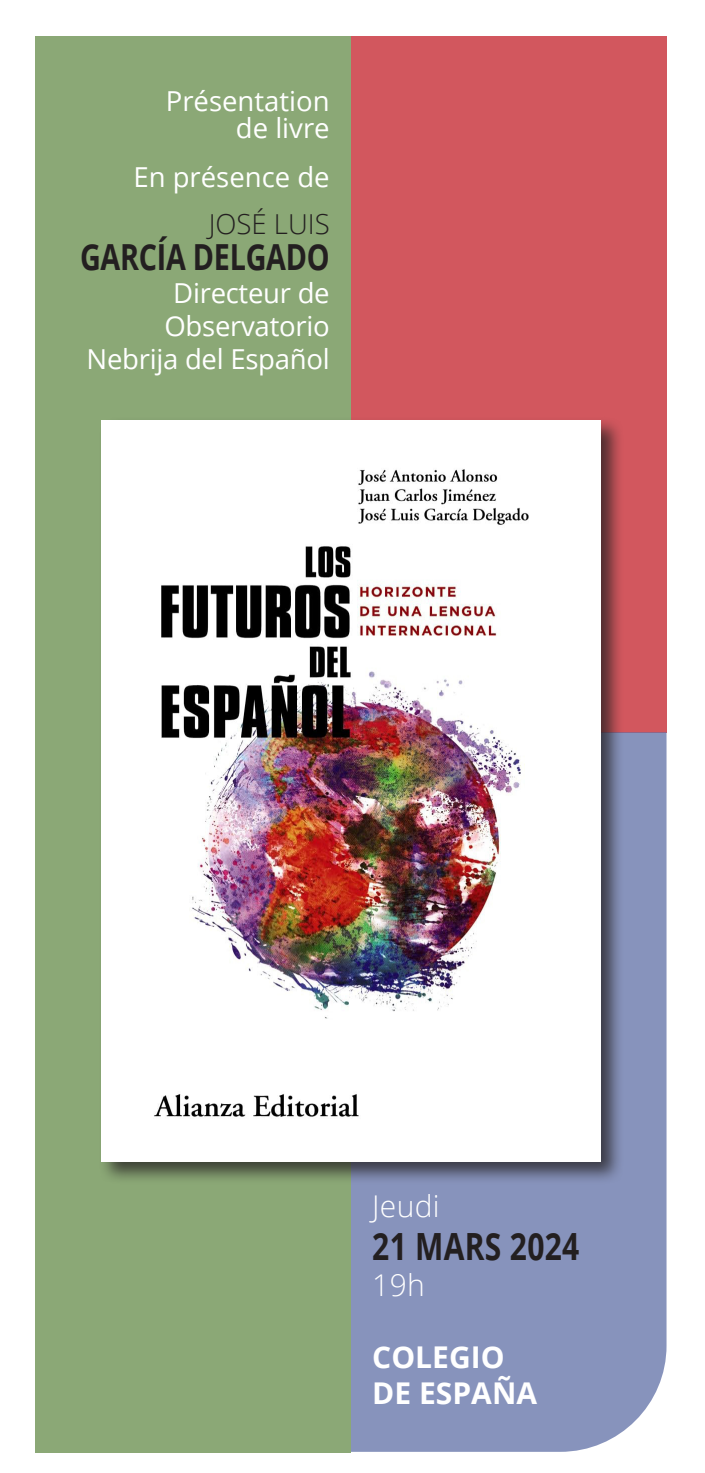
<style>
.page{position:relative;width:705px;height:1473px;background:#fff}
.page>*{position:absolute;margin:0;border:0;box-sizing:border-box;transform-origin:0 0}
.t1{font:700 37.5px "Open Sans";letter-spacing:.01em;color:#231f20;scale:.8 1}
.t2{font:700 36px "Open Sans";letter-spacing:-.01em;color:#231f20;scale:.8 1}
.t3{font:700 30px "Open Sans";color:#fff}
.t4{font:300 30px "Open Sans";letter-spacing:.01em;color:#fff}
.t5{font:27.5px "Open Sans";letter-spacing:-.01em;color:#fff}
.t6{font:300 27.5px "Open Sans";color:#231f20}
</style>
<div class="page">
<div style="left:351px;top:36px;width:315px;height:696px;background:#d2575e"></div>
<div style="left:351px;top:732px;width:315px;height:720px;background:#8793bc"></div>
<div style="left:35px;top:36px;width:316px;height:1416px;background:#8ba876"></div>
<div style="left:97px;top:416px;width:527px;height:769px;background:#231f20;opacity:.75"></div>
<img style="left:101px;top:420px;width:499px;height:741px">
<p class="t5" style="left:166px;top:82px;width:165px">Présentation</p>
<p class="t5" style="left:236px;top:109px;width:95px">de livre</p>
<p class="t5" style="left:133px;top:158px;width:198px">En présence de</p>
<p class="t6" style="left:209px;top:205px;width:122px">JOSÉ LUIS</p>
<p class="t2" style="left:80px;top:232px;width:313px">GARCÍA DELGADO</p>
<p class="t5" style="left:173px;top:274px;width:158px">Directeur de</p>
<p class="t5" style="left:164px;top:307px;width:167px">Observatorio</p>
<p class="t5" style="left:87px;top:340px;width:245px">Nebrija del Español</p>
<p class="t4" style="left:372px;top:1186px;width:69px">Jeudi</p>
<p class="t1" style="left:372px;top:1220px;width:260px">21 MARS 2024</p>
<p class="t4" style="left:372px;top:1265px;width:54px">19h</p>
<p class="t3" style="left:372px;top:1336px;width:134px">COLEGIO</p>
<p class="t3" style="left:372px;top:1372px;width:166px">DE ESPAÑA</p>
</div>
